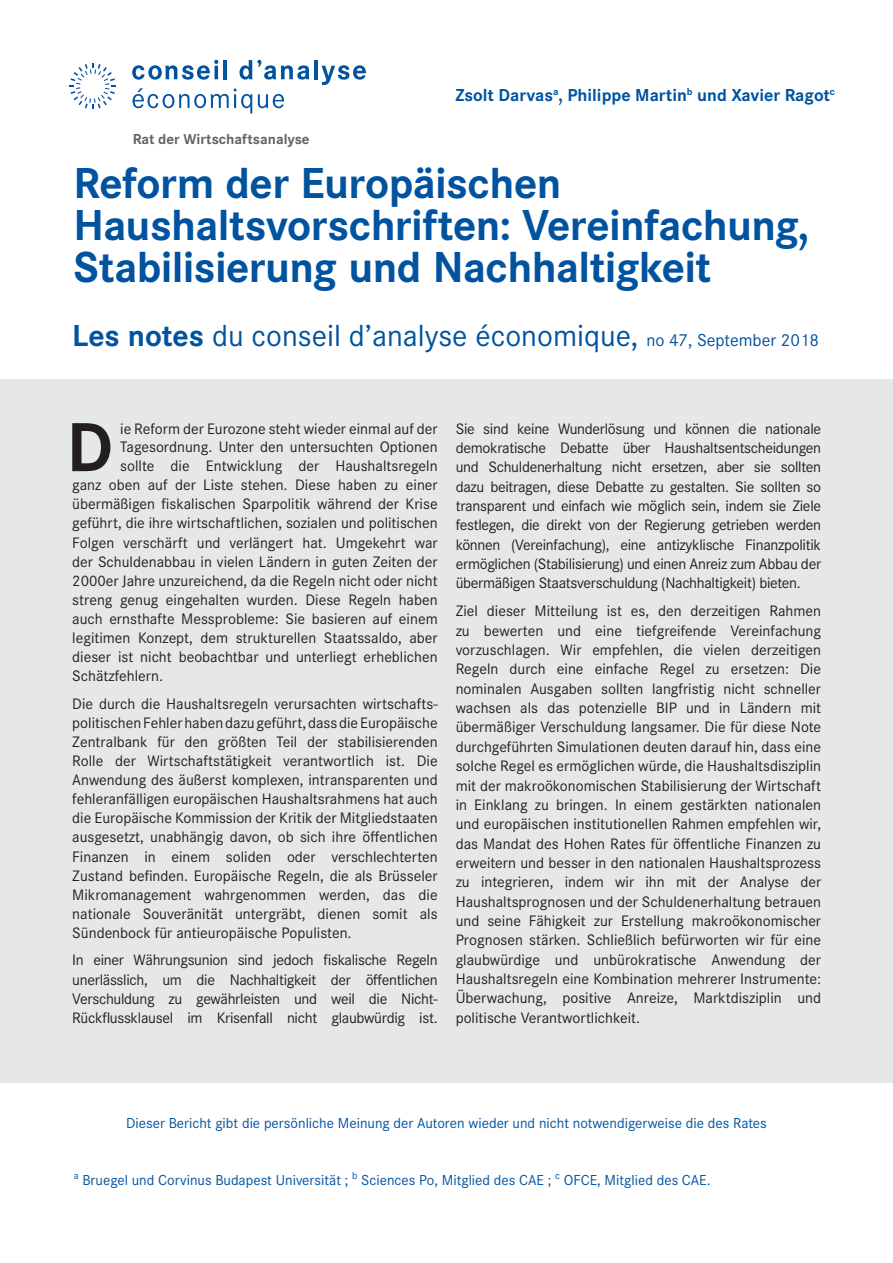
<style>
.page{position:relative;width:893px;height:1263px;background:#fff}
.page>*{position:absolute;margin:0;border:0;box-sizing:border-box;transform-origin:0 0}
.Résumé____lettrine{font:700 72px "Corporate S";color:#231f20}
.Titre_de_la_Note{font:700 45px/42px "Corporate S";letter-spacing:-.015em;color:#0153a0}
.t1{font:31.5px "Corporate S";color:#0153a0}
.t2{font:700 18px "Corporate S";color:#0153a0}
.Résumé{font:15.75px/19.4px "Corporate S";letter-spacing:-.015em;color:#231f20;text-align:justify}
.Résumé____lettrine-2{font:15.75px "Corporate S";color:#231f20}
.t3{font:15px "Corporate S";color:#0153a0}
.t4{font:700 15px "Corporate S";color:#636366}
.s1{font-weight:700}
.s2{font-size:18px}
</style>
<div class="page">
<div style="left:0;top:379px;width:893px;height:703px;background:#e6e7e9"></div>
<svg style="left:132px;top:60px;width:86px;height:20px"></svg>
<hr style="left:223px;top:60px;width:4px;height:19px;background:#0153a0">
<svg style="left:239px;top:60px;width:70px;height:20px"></svg>
<hr style="left:314px;top:60px;width:3px;height:19px;background:#0153a0">
<svg style="left:322px;top:65px;width:44px;height:20px"></svg>
<svg style="left:133px;top:88px;width:151px;height:25px"></svg>
<svg style="left:70px;top:63px;width:46px;height:46px"></svg>
<p class="t4" style="left:133px;top:129px;width:178px">Rat der Wirtschaftsanalyse</p>
<p class="t2" style="left:455px;top:83px;width:381px">Zsolt Darvas<sup>a</sup>, Philippe Martin<sup>b</sup> und Xavier Ragot<sup>c</sup></p>
<p class="Titre_de_la_Note" style="left:73px;top:161px;width:737px">Reform der Europäischen<br>Haushaltsvorschriften: Vereinfachung,<br>Stabilisierung und Nachhaltigkeit</p>
<p class="t1" style="left:72px;top:315px;width:748px"><span class="s1">Les notes</span> du conseil d’analyse économique, <span class="s2">no 47, September 2018</span></p>
<p class="Résumé____lettrine" style="left:67px;top:397px;width:48px">D</p>
<p class="Résumé____lettrine-2" style="left:120px;top:418px;width:319px">ie Reform der Eurozone steht wieder einmal auf der</p>
<p class="Résumé____lettrine-2" style="left:120px;top:437px;width:319px">Tagesordnung. Unter den untersuchten Optionen</p>
<p class="Résumé____lettrine-2" style="left:120px;top:456px;width:319px">sollte die Entwicklung der Haushaltsregeln</p>
<p class="Résumé____lettrine-2" style="left:72px;top:475px;width:367px">ganz oben auf der Liste stehen. Diese haben zu einer</p>
<p class="Résumé____lettrine-2" style="left:72px;top:494px;width:367px">übermäßigen fiskalischen Sparpolitik während der Krise</p>
<p class="Résumé____lettrine-2" style="left:72px;top:513px;width:367px">geführt, die ihre wirtschaftlichen, sozialen und politischen</p>
<p class="Résumé____lettrine-2" style="left:72px;top:532px;width:367px">Folgen verschärft und verlängert hat. Umgekehrt war</p>
<p class="Résumé____lettrine-2" style="left:72px;top:551px;width:367px">der Schuldenabbau in vielen Ländern in guten Zeiten der</p>
<p class="Résumé____lettrine-2" style="left:72px;top:570px;width:367px">2000er Jahre unzureichend, da die Regeln nicht oder nicht</p>
<p class="Résumé____lettrine-2" style="left:72px;top:589px;width:367px">streng genug eingehalten wurden. Diese Regeln haben</p>
<p class="Résumé____lettrine-2" style="left:72px;top:608px;width:367px">auch ernsthafte Messprobleme: Sie basieren auf einem</p>
<p class="Résumé____lettrine-2" style="left:72px;top:627px;width:367px">legitimen Konzept, dem strukturellen Staatssaldo, aber</p>
<p class="Résumé____lettrine-2" style="left:72px;top:646px;width:367px">dieser ist nicht beobachtbar und unterliegt erheblichen</p>
<p class="Résumé____lettrine-2" style="left:72px;top:666px;width:92px">Schätzfehlern.</p>
<p class="Résumé" style="left:72px;top:693px;width:367px">Die durch die Haushaltsregeln verursachten wirtschafts&shy;politischen Fehler haben dazu geführt, dass die Europäische Zentralbank für den größten Teil der stabilisierenden Rolle der Wirtschaftstätigkeit verantwortlich ist. Die Anwendung des äußerst komplexen, intransparenten und fehleranfälligen europäischen Haushaltsrahmens hat auch die Europäische Kommission der Kritik der Mitgliedstaaten ausgesetzt, unabhängig davon, ob sich ihre öffentlichen Finanzen in einem soliden oder verschlechterten Zustand befinden. Europäische Regeln, die als Brüsseler Mikromanagement wahrgenommen werden, das die nationale Souveränität untergräbt, dienen somit als Sündenbock für antieuropäische Populisten.</p>
<p class="Résumé" style="left:72px;top:950px;width:367px">In einer Währungsunion sind jedoch fiskalische Regeln unerlässlich, um die Nachhaltigkeit der öffentlichen Verschuldung zu gewährleisten und weil die Nicht-Rückflussklausel im Krisenfall nicht glaubwürdig ist.</p>
<p class="Résumé" style="left:456px;top:418px;width:367px">Sie sind keine Wunderlösung und können die nationale demokratische Debatte über Haushaltsentscheidungen und Schuldenerhaltung nicht ersetzen, aber sie sollten dazu beitragen, diese Debatte zu gestalten. Sie sollten so transparent und einfach wie möglich sein, indem sie Ziele festlegen, die direkt von der Regierung getrieben werden können (Vereinfachung), eine antizyklische Finanzpolitik ermöglichen (Stabilisierung) und einen Anreiz zum Abbau der übermäßigen Staatsverschuldung (Nachhaltigkeit) bieten.</p>
<p class="Résumé" style="left:456px;top:601px;width:367px">Ziel dieser Mitteilung ist es, den derzeitigen Rahmen zu bewerten und eine tiefgreifende Vereinfachung vorzuschlagen. Wir empfehlen, die vielen derzeitigen Regeln durch eine einfache Regel zu ersetzen: Die nominalen Ausgaben sollten langfristig nicht schneller wachsen als das potenzielle BIP und in Ländern mit übermäßiger Verschuldung langsamer. Die für diese Note durchgeführten Simulationen deuten darauf hin, dass eine solche Regel es ermöglichen würde, die Haushaltsdisziplin mit der makroökonomischen Stabilisierung der Wirtschaft in Einklang zu bringen. In einem gestärkten nationalen und europäischen institutionellen Rahmen empfehlen wir, das Mandat des Hohen Rates für öffentliche Finanzen zu erweitern und besser in den nationalen Haushaltsprozess zu integrieren, indem wir ihn mit der Analyse der Haushaltsprognosen und der Schuldenerhaltung betrauen und seine Fähigkeit zur Erstellung makroökonomischer Prognosen stärken. Schließlich befürworten wir für eine glaubwürdige und unbürokratische Anwendung der Haushaltsregeln eine Kombination mehrerer Instrumente:<br>Überwachung, positive Anreize, Marktdisziplin und politische Verantwortlichkeit.</p>
<p class="t3" style="left:126px;top:1113px;width:642px">Dieser Bericht gibt die persönliche Meinung der Autoren wieder und nicht notwendigerweise die des Rates</p>
<p class="t3" style="left:74px;top:1170px;width:638px"><sup>a</sup> Bruegel und Corvinus Budapest Universität ; <sup>b</sup> Sciences Po, Mitglied des CAE ; <sup>c</sup> OFCE, Mitglied des CAE.</p>
</div>
